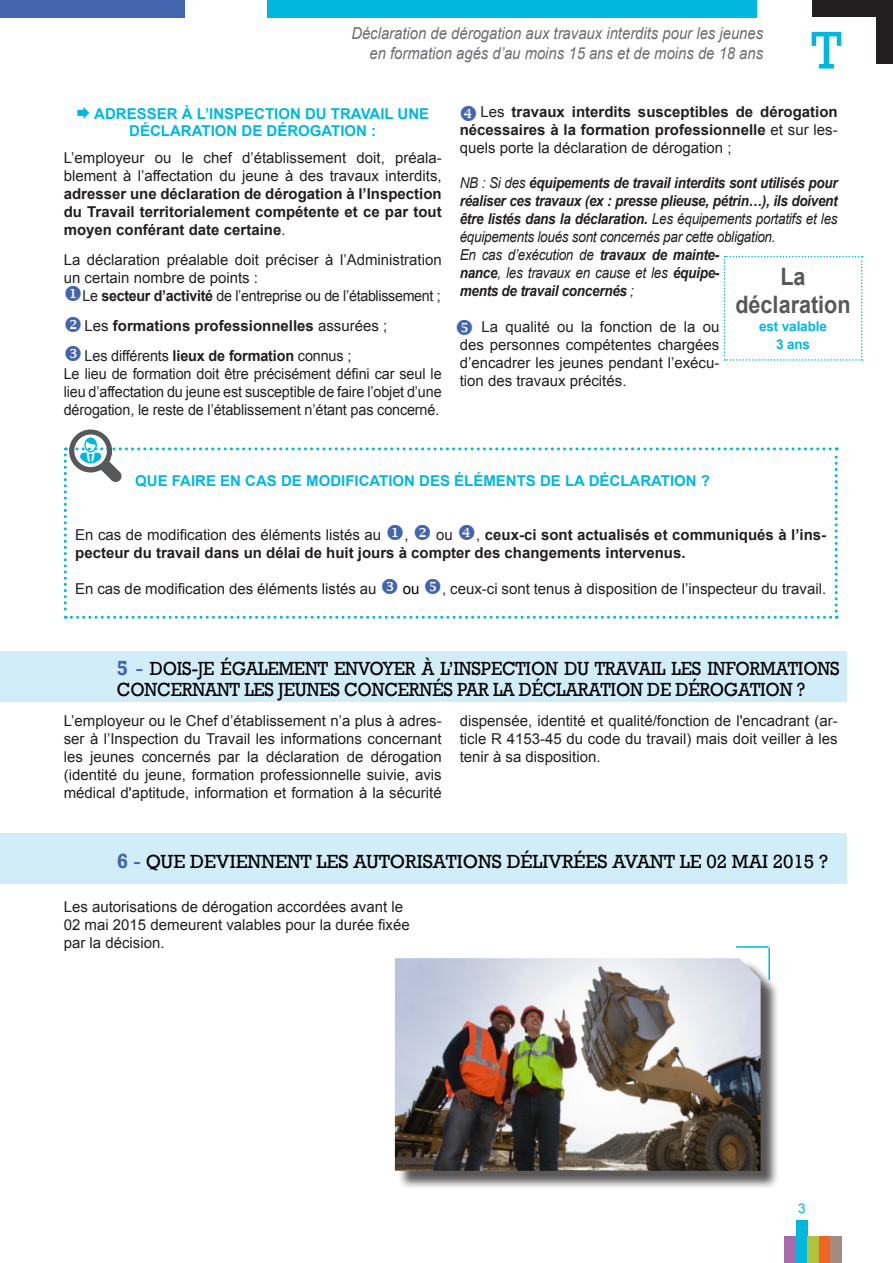
<style>
.page{position:relative;width:893px;height:1263px;background:#fff}
.page>*{position:absolute;margin:0;border:0;box-sizing:border-box;transform-origin:0 0}
.t1{font:700 24px "Arial";color:#57585a;scale:.9 1}
.t2{font:19.5px/21px "Rockwell";letter-spacing:-.01em;color:#000;scale:.92 1}
.t3{font:19.5px "Rockwell";letter-spacing:-.01em;color:#000}
.t4{font:italic 16.5px/19.8px "Arial";color:#6c6d70;text-align:right;scale:.9 1}
.t5{font:15px/18px "Arial";color:#231f20;text-align:justify}
.t6{font:700 15px/18px "Arial";color:#231f20;text-align:justify}
.t7{font:italic 700 15px/18px "Arial";letter-spacing:-.02em;color:#231f20;text-align:justify;scale:.9 1}
.t8{font:15px/18px "Arial";color:#231f20;text-align:justify;scale:.96 1}
.t9{font:700 15px "Arial";color:#00b8de}
.t10{font:15px "Arial";letter-spacing:-.02em;color:#231f20;scale:.95 1}
.t11{font:15px "Arial";color:#000}
.t12{font:700 13.5px "Arial";letter-spacing:-.01em;color:#00b8de}
.t13{font:13.5px "Arial";color:#00b8de}
.s1{font-weight:400}
.s2{font-weight:700}
.s3{color:#4364af}
.s4{font-weight:700;font-size:21px;color:#4364af}
.s5{font-size:21px;color:#4364af}
</style>
<div class="page">
<div style="left:268px;top:0;width:489px;height:17px;background:#00b8de"></div>
<div style="left:0;top:0;width:185px;height:17px;background:#4364af"></div>
<div style="left:819px;top:1237px;width:11px;height:26px;background:#f36421"></div>
<div style="left:796px;top:1220px;width:11px;height:43px;background:#00b8de"></div>
<div style="left:784px;top:1237px;width:12px;height:26px;background:#a96bac"></div>
<div style="left:830px;top:1237px;width:12px;height:26px;background:#a38b7e"></div>
<div style="left:807px;top:1237px;width:12px;height:26px;background:#b2c13e"></div>
<div style="left:812px;top:0;width:81px;height:64px;background:#231f20"></div>
<div style="left:765px;top:17px;width:111px;height:64px;background:#fff"></div>
<svg style="left:724px;top:256px;width:139px;height:105px"></svg>
<div style="left:0;top:651px;width:846px;height:50px;background:#d1edf7"></div>
<div style="left:0;top:833px;width:846px;height:51px;background:#d1edf7"></div>
<div style="left:397px;top:960px;width:382px;height:229px;background:#231f20;opacity:.75"></div>
<img style="left:395px;top:958px;width:366px;height:213px">
<hr style="left:736px;top:946px;width:32px;height:2px;background:#00b8de">
<hr style="left:768px;top:948px;width:2px;height:32px;background:#00b8de">
<svg style="left:64px;top:429px;width:774px;height:190px"></svg>
<p class="t4" style="left:351px;top:24px;width:459px">Déclaration de dérogation aux travaux interdits pour les jeunes en formation agés d’au moins 15 ans et de moins de 18 ans</p>
<p class="t9" style="left:94px;top:104px;width:337px">ADRESSER À L’INSPECTION DU TRAVAIL UNE</p>
<p class="t9" style="left:129px;top:120px;width:248px">DÉCLARATION DE DÉROGATION :</p>
<p class="t6" style="left:64px;top:149px;width:379px"><span class="s1">L’employeur ou le chef d’établissement doit, préala&shy;blement à l’affectation du jeune à des travaux interdits, </span>adresser une déclaration de dérogation à l’Inspection du Travail territorialement compétente et ce par tout moyen conférant date certaine<span class="s1">.</span></p>
<p class="t5" style="left:64px;top:250px;width:379px">La déclaration préalable doit préciser à l’Administration un certain nombre de points :</p>
<p class="t10" style="left:83px;top:285px;width:379px">Le <span class="s2">secteur d’activité</span> de l’entreprise ou de l’établissement ;</p>
<p class="t6" style="left:85px;top:317px;width:304px"><span class="s1">Les</span> formations professionnelles <span class="s1">assurées ;</span></p>
<p class="t8" style="left:85px;top:346px;width:279px">Les différents <span class="s2">lieux de formation</span> connus ;</p>
<p class="t8" style="left:64px;top:364px;width:395px">Le lieu de formation doit être précisément défini car seul le lieu d’affectation du jeune est susceptible de faire l’objet d’une dérogation, le reste de l’établissement n’étant pas concerné.</p>
<p class="t6" style="left:460px;top:103px;width:379px;text-indent:21px"><span class="s1">Les</span> travaux interdits susceptibles de dérogation nécessaires à la formation professionnelle <span class="s1">et sur les&shy;quels porte la déclaration de dérogation ;</span></p>
<p class="t7" style="left:460px;top:174px;width:421px"><span class="s1">NB : Si des</span> équipements de travail interdits sont utilisés pour réaliser ces travaux (ex : presse plieuse, pétrin…), ils doivent être listés dans la déclaration. <span class="s1">Les équipements portatifs et les équipements loués sont concernés par cette obligation.</span></p>
<p class="t7" style="left:460px;top:246px;width:290px"><span class="s1">En cas d’exécution de</span> travaux de mainte&shy;nance<span class="s1">, les travaux en cause et les</span> équipe&shy;ments de travail concernés <span class="s1">;</span></p>
<p class="t5" style="left:460px;top:318px;width:261px;text-indent:22px">La qualité ou la fonction de la ou des personnes compétentes chargées d’encadrer les jeunes pendant l’exécu&shy;tion des travaux précités.</p>
<p class="t1" style="left:780px;top:260px;width:30px">La</p>
<p class="t1" style="left:735px;top:289px;width:130px">déclaration</p>
<p class="t12" style="left:759px;top:318px;width:69px">est valable</p>
<p class="t12" style="left:776px;top:336px;width:35px">3 ans</p>
<p class="t9" style="left:135px;top:471px;width:576px">QUE FAIRE EN CAS DE MODIFICATION DES ÉLÉMENTS DE LA DÉCLARATION ?</p>
<p class="t5" style="left:75px;top:526px;width:379px">En cas de modification des éléments listés au <span class="s3">◆</span>, <span class="s3">❖</span> ou</p>
<p class="t6" style="left:75px;top:526px;width:752px;text-indent:401px"><span class="s1">,</span> ceux-ci sont actualisés et communiqués à l’ins&shy;pecteur du travail dans un délai de huit jours à compter des changements intervenus.</p>
<p class="t5" style="left:75px;top:580px;width:303px">En cas de modification des éléments listés au</p>
<p class="t11" style="left:403px;top:579px;width:18px">ou</p>
<p class="t5" style="left:442px;top:580px;width:385px">, ceux-ci sont tenus à disposition de l’inspecteur du travail.</p>
<p class="t2" style="left:117px;top:658px;width:787px"><span class="s4">5</span> <span class="s5">-</span> DOIS-JE ÉGALEMENT ENVOYER À L’INSPECTION DU TRAVAIL LES INFORMATIONS<br>CONCERNANT LES JEUNES CONCERNÉS PAR LA DÉCLARATION DE DÉROGATION ?</p>
<p class="t5" style="left:64px;top:711px;width:379px">L’employeur ou le Chef d’établissement n’a plus à adres&shy;ser à l’Inspection du Travail les informations concernant les jeunes concernés par la déclaration de dérogation (identité du jeune, formation professionnelle suivie, avis médical d'aptitude, information et formation à la sécurité</p>
<p class="t5" style="left:460px;top:711px;width:379px">dispensée, identité et qualité/fonction de l'encadrant (ar&shy;ticle R 4153-45 du code du travail) mais doit veiller à les tenir à sa disposition.</p>
<p class="t3" style="left:117px;top:850px;width:712px"><span class="s4">6</span> <span class="s5">-</span> QUE DEVIENNENT LES AUTORISATIONS DÉLIVRÉES AVANT LE 02 MAI 2015 ?</p>
<p class="t5" style="left:64px;top:898px;width:341px">Les autorisations de dérogation accordées avant le</p>
<p class="t5" style="left:64px;top:916px;width:348px">02 mai 2015 demeurent valables pour la durée fixée</p>
<p class="t5" style="left:64px;top:934px;width:102px">par la décision.</p>
<p class="t13" style="left:798px;top:1200px;width:9px">3</p>
</div>
